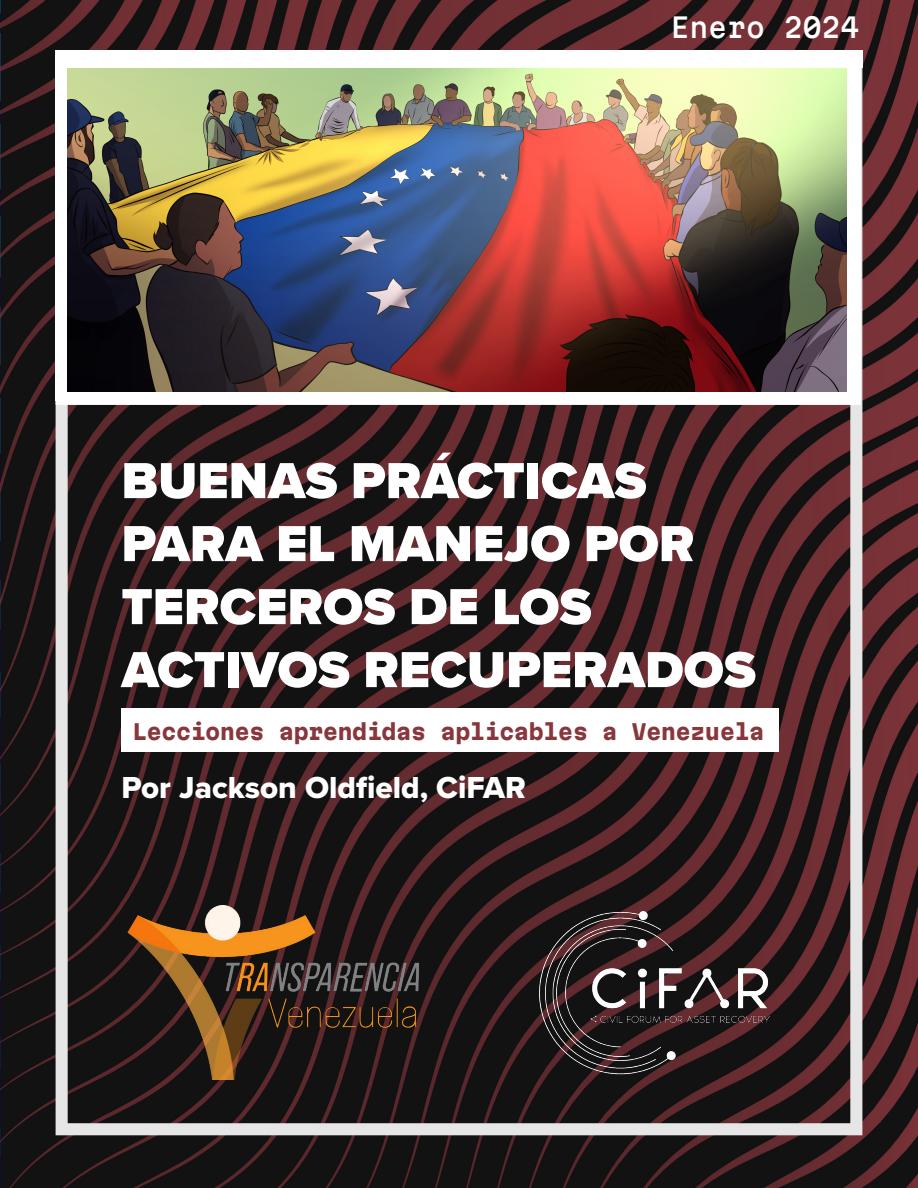
<style>
.page{position:relative;width:918px;height:1188px;background:#fff}
.page>*{position:absolute;margin:0;border:0;box-sizing:border-box;transform-origin:0 0}
.t1{font:900 52.5px/63px "Proxima Nova";color:#fff}
.t2{font:31.5px "Proxima Nova Extrabld";color:#fff}
.t3{font:semi-expanded 27px "Martian Mono";color:#fff}
.t4{font:semi-expanded 21px "Martian Mono";color:#88373d}
</style>
<div class="page">
<img style="left:0;top:0;width:918px;height:1188px">
<img style="left:536px;top:905px;width:255px;height:175px">
<div style="left:122px;top:708px;width:657px;height:44px;background:#fff"></div>
<img style="left:121px;top:905px;width:302px;height:175px">
<img style="left:67px;top:68px;width:780px;height:323px">
<div style="left:55px;top:51px;width:808px;height:17px;background:#fff"></div>
<div style="left:55px;top:59px;width:12px;height:342px;background:#fff"></div>
<p class="t3" style="left:670px;top:9px;width:190px">Enero 2024</p>
<p class="t1" style="left:122px;top:449px;width:636px">BUENAS PRÁCTICAS<br>PARA EL MANEJO POR<br>TERCEROS DE LOS<br>ACTIVOS RECUPERADOS</p>
<p class="t4" style="left:132px;top:717px;width:634px">Lecciones aprendidas aplicables a Venezuela</p>
<p class="t2" style="left:122px;top:764px;width:406px">Por Jackson Oldfield, CiFAR</p>
</div>
